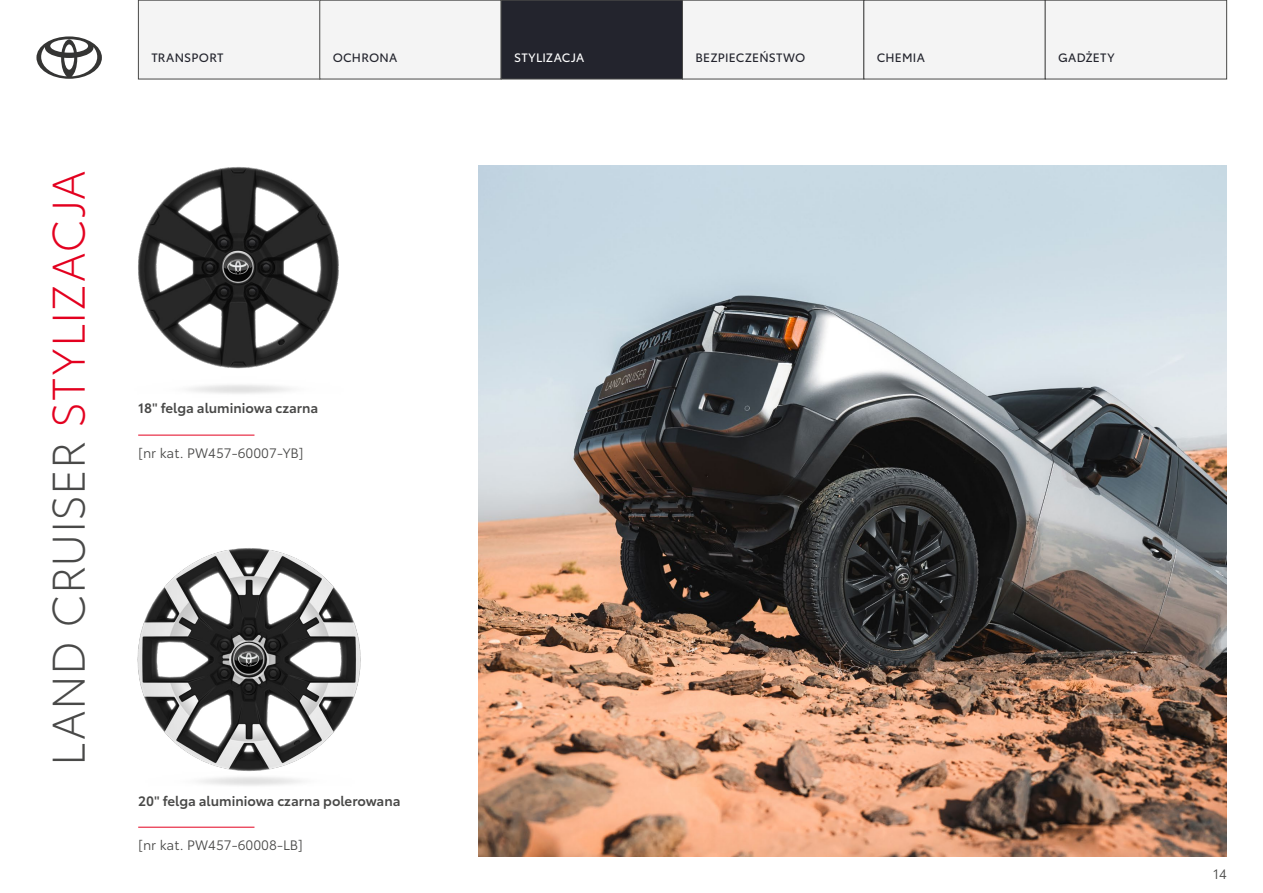
<style>
.page{position:relative;width:1263px;height:893px;background:#fff}
.page>*{position:absolute;margin:0;border:0;box-sizing:border-box;transform-origin:0 0}
.t1{font:300 45px "Toyota Type";letter-spacing:.01em;color:#494948}
.t2{font:600 13.5px "Toyota Type";color:#494948}
.t3{font:13.5px "Toyota Type";color:#494948}
.t4{font:12px "Toyota Type";letter-spacing:.02em;color:#23242d}
.t5{font:12px "Toyota Type";letter-spacing:.025em;color:#fff}
.s1{color:#e3001f}
</style>
<div class="page">
<img style="left:478px;top:166px;width:749px;height:691px">
<svg style="left:36px;top:36px;width:66px;height:43px"></svg>
<div style="left:138px;top:0;width:182px;height:79px;background:#f4f4f4"></div>
<div style="left:138px;top:0;width:182px;height:79px;border:1px solid #494948"></div>
<div style="left:320px;top:0;width:181px;height:79px;background:#f4f4f4"></div>
<div style="left:320px;top:0;width:181px;height:79px;border:1px solid #494948"></div>
<div style="left:501px;top:0;width:181px;height:79px;background:#23242d"></div>
<div style="left:501px;top:0;width:182px;height:79px;border:1px solid #494948"></div>
<div style="left:682px;top:0;width:182px;height:79px;background:#f4f4f4"></div>
<div style="left:682px;top:0;width:182px;height:79px;border:1px solid #494948"></div>
<div style="left:864px;top:0;width:181px;height:79px;background:#f4f4f4"></div>
<div style="left:864px;top:0;width:181px;height:79px;border:1px solid #494948"></div>
<div style="left:1045px;top:0;width:182px;height:79px;background:#f4f4f4"></div>
<div style="left:1045px;top:0;width:182px;height:79px;border:1px solid #494948"></div>
<img style="left:137px;top:548px;width:224px;height:238px">
<img style="left:138px;top:167px;width:201px;height:227px">
<hr style="left:138px;top:827px;width:116px;height:1px;background:#e3001f">
<hr style="left:138px;top:435px;width:116px;height:1px;background:#e3001f">
<h1 class="t1" style="left:36px;top:765px;width:597px;rotate:-90deg">LAND CRUISER <span class="s1">STYLIZACJA</span></h1>
<p class="t4" style="left:151px;top:49px;width:74px">TRANSPORT</p>
<p class="t4" style="left:333px;top:49px;width:66px">OCHRONA</p>
<p class="t5" style="left:514px;top:49px;width:72px">STYLIZACJA</p>
<p class="t4" style="left:695px;top:49px;width:112px">BEZPIECZEŃSTWO</p>
<p class="t4" style="left:877px;top:49px;width:50px">CHEMIA</p>
<p class="t4" style="left:1058px;top:49px;width:58px">GADŻETY</p>
<p class="t2" style="left:138px;top:398px;width:182px">18" felga aluminiowa czarna</p>
<p class="t3" style="left:138px;top:444px;width:167px">[nr kat. PW457-60007-YB]</p>
<p class="t2" style="left:138px;top:790px;width:264px">20" felga aluminiowa czarna polerowana</p>
<p class="t3" style="left:138px;top:836px;width:166px">[nr kat. PW457-60008-LB]</p>
<p class="t3" style="left:1213px;top:864px;width:15px">14</p>
</div>
